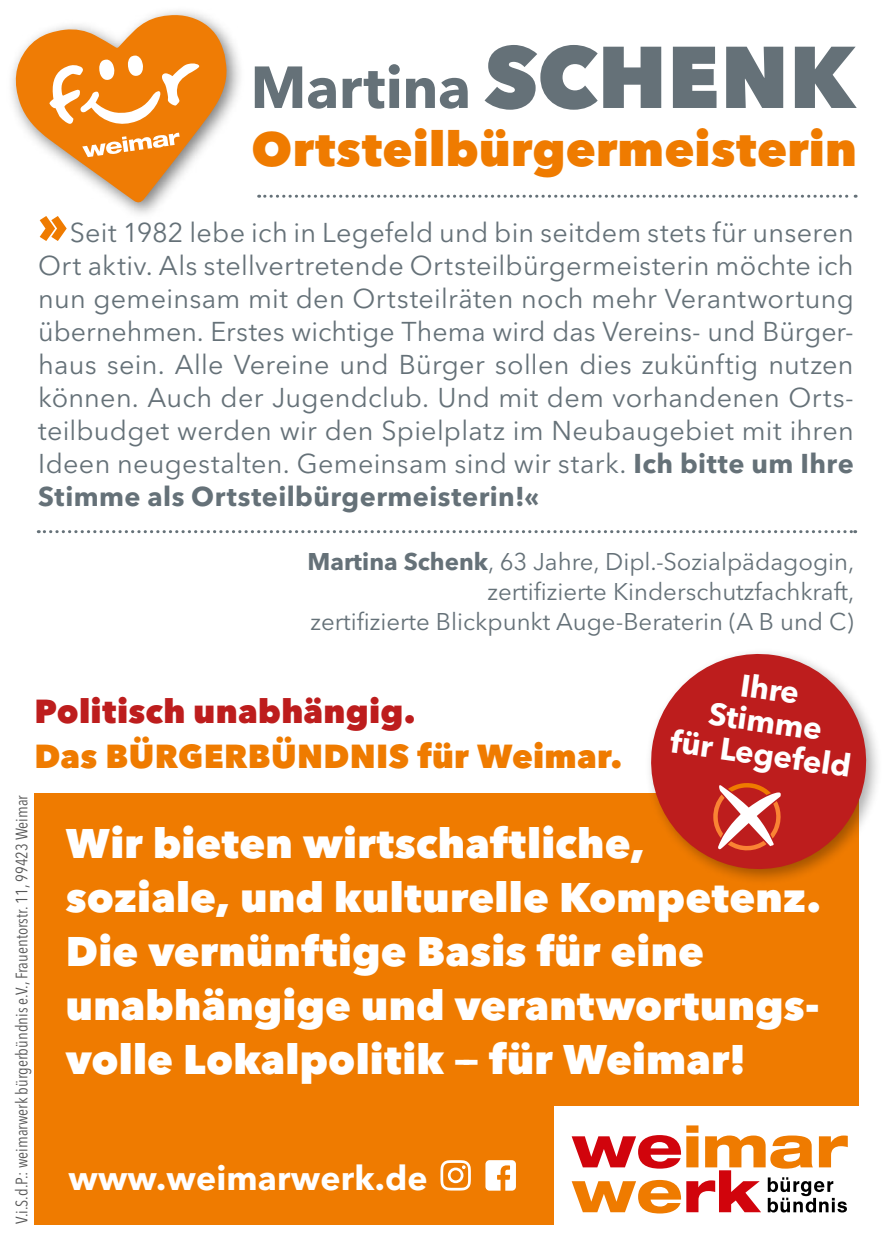
<style>
.page{position:relative;width:893px;height:1259px;background:#fff}
.page>*{position:absolute;margin:0;border:0;box-sizing:border-box;transform-origin:0 0}
.t1{font:700 58.5px "Avenir Next LT Pro";letter-spacing:-.005em;color:#657178}
.t2{font:800 47.7px "Avenir Next LT Pro";letter-spacing:.005em;color:#ef7b00}
.t3{font:800 41.1px/54px "Avenir Next LT Pro";letter-spacing:.005em;color:#fff}
.t4{font:700 33.9px "Avenir Next LT Pro";letter-spacing:.005em;color:#fff}
.t5{font:800 33px "Avenir Next LT Pro";letter-spacing:.01em;color:#ef7b00}
.t6{font:800 33px "Avenir Next LT Pro";letter-spacing:.01em;color:#bd1d1d}
.t7{font:700 31.2px/32.7px "Avenir Next LT Pro";color:#fff;text-align:center}
.t8{font:27px/33px "Avenir Next LT Pro";letter-spacing:.01em;color:#657178;text-align:justify}
.t9{font:24px/30px "Avenir Next LT Pro";color:#657178;text-align:right}
.t10{font:condensed 16.5px "Avenir Next LT Pro";color:#000}
.s1{font-weight:800;font-size:86.7px}
.s2{font-weight:800;font-size:50.4px;color:#ef7b00}
.s3{font-weight:700}
</style>
<div class="page">
<svg style="left:38px;top:530px;width:818px;height:3px"></svg>
<svg style="left:259px;top:195px;width:597px;height:3px"></svg>
<div style="left:6px;top:5px;width:240px;height:215px;background:#000;opacity:.51"></div>
<svg style="left:13px;top:14px;width:216px;height:189px"></svg>
<div style="left:34px;top:793px;width:825px;height:432px;background:#ef7b00"></div>
<div style="left:644px;top:646px;width:240px;height:240px;background:#000;opacity:.33"></div>
<svg style="left:644px;top:647px;width:229px;height:229px;fill:#bd1d1d"></svg>
<div style="left:554px;top:1106px;width:339px;height:153px;background:#fff"></div>
<svg style="left:572px;top:1125px;width:276px;height:88px"></svg>
<svg style="left:713px;top:782px;width:70px;height:71px;background:#d66659"></svg>
<svg style="left:485px;top:1160px;width:31px;height:30px"></svg>
<svg style="left:440px;top:1160px;width:31px;height:30px"></svg>
<h1 class="t1" style="left:250px;top:52px;width:606px">Martina <span class="s1">SCHENK</span></h1>
<h2 class="t2" style="left:252px;top:119px;width:607px">Ortsteilbürgermeisterin</h2>
<p class="t8" style="left:38px;top:216px;width:817px"><span class="s2">»</span>Seit 1982 lebe ich in Legefeld und bin seitdem stets für unseren Ort aktiv. Als stellvertretende Ortsteilbürgermeisterin möchte ich nun gemeinsam mit den Ortsteilräten noch mehr Verantwortung übernehmen. Erstes wichtige Thema wird das Vereins- und Bürger&shy;haus sein. Alle Vereine und Bürger sollen dies zukünftig nutzen können. Auch der Jugendclub. Und mit dem vorhandenen Orts&shy;teilbudget werden wir den Spielplatz im Neubaugebiet mit ihren Ideen neugestalten. Gemeinsam sind wir stark. <span class="s3">Ich bitte um Ihre Stimme als Ortsteilbürgermeisterin!«</span></p>
<p class="t9" style="left:308px;top:547px;width:548px"><span class="s3">Martina Schenk</span>, 63 Jahre, Dipl.-Sozialpädagogin, zertifizierte Kinderschutzfachkraft,<br>zertifizierte Blickpunkt Auge-Beraterin (A B und C)</p>
<p class="t6" style="left:34px;top:691px;width:383px">Politisch unabhängig.</p>
<p class="t5" style="left:34px;top:736px;width:589px">Das BÜRGERBÜNDNIS für Weimar.</p>
<p class="t7" style="left:682px;top:660px;width:183px;rotate:8deg">Ihre<br>Stimme<br>für Legefeld</p>
<p class="t10" style="left:12px;top:1223px;width:430px;rotate:-90deg">V.i.S.d.P.: weimarwerk bürgerbündnis e.V., Frauentorstr. 11, 99423 Weimar</p>
<h3 class="t3" style="left:66px;top:816px;width:757px">Wir bieten wirtschaftliche,<br>soziale, und kulturelle Kompetenz.<br>Die vernünftige Basis für eine unabhängige und verantwortungs&shy;volle Lokalpolitik –– für Weimar!</h3>
<p class="t4" style="left:68px;top:1157px;width:361px">www.weimarwerk.de</p>
</div>
